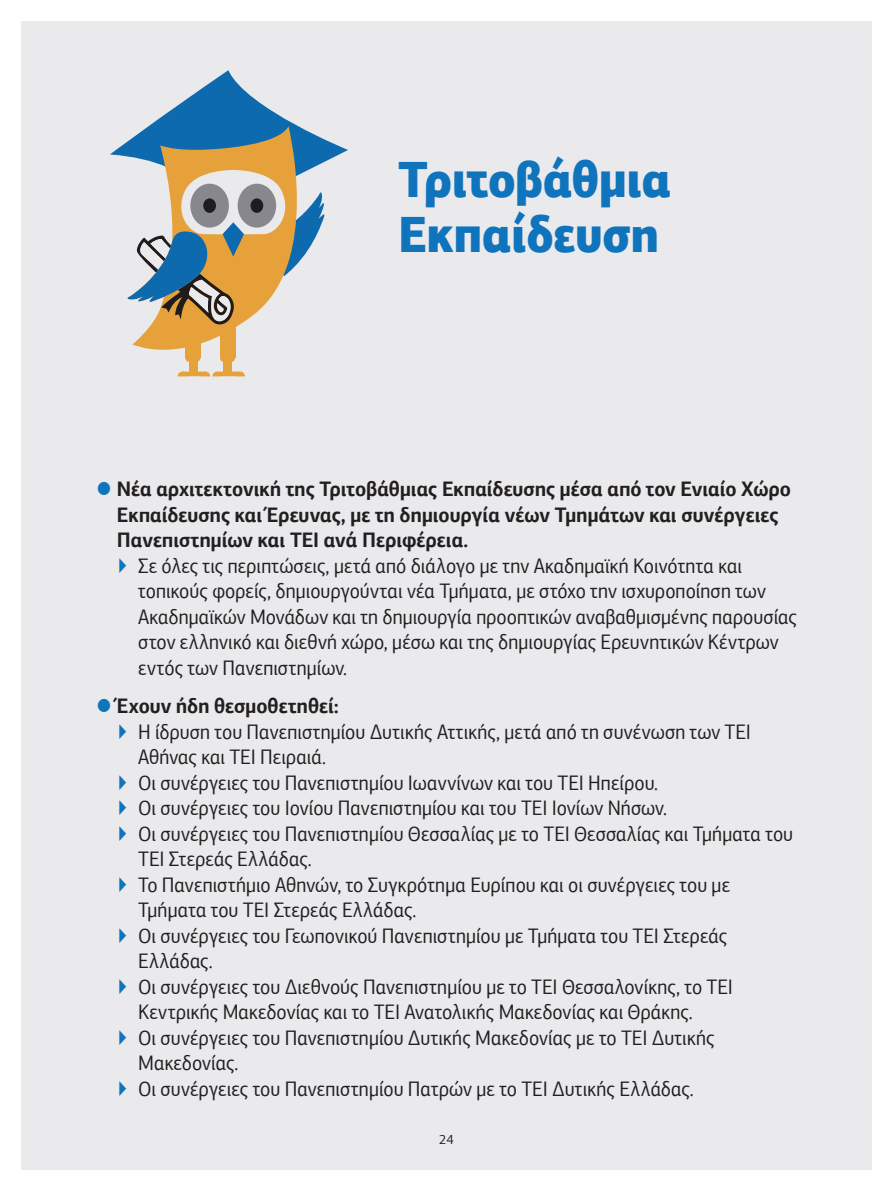
<style>
.page{position:relative;width:893px;height:1191px;background:#fff}
.page>*{position:absolute;margin:0;border:0;box-sizing:border-box;transform-origin:0 0}
.t1{font:900 51px/55.5px "PF Agora Sans Pro";letter-spacing:-.005em;color:#1074bc;scale:.88 1}
.t2{font:21px/25.5px "PF Agora Sans Pro";color:#231f20;scale:.92 1}
.t3{font:700 21px/25.5px "PF Agora Sans Pro";color:#231f20;scale:.92 1}
.t4{font:13.5px "PF Agora Sans Pro";color:#231f20}
.s1{font-weight:400;color:#1074bc}
.s2{font-weight:400}
.s3{color:#1074bc}
</style>
<div class="page">
<div style="left:21px;top:21px;width:851px;height:1148px;background:#eaeaed"></div>
<div style="left:224px;top:358px;width:8px;height:16px;background:#e6a13a"></div>
<div style="left:189px;top:358px;width:8px;height:16px;background:#e6a13a"></div>
<svg style="left:178px;top:371px;width:67px;height:5px"></svg>
<svg style="left:133px;top:325px;width:106px;height:43px;fill:#e6a13a"></svg>
<svg style="left:110px;top:70px;width:238px;height:255px"></svg>
<h1 class="t1" style="left:399px;top:151px;width:311px">Τριτοβάθμια<br>Εκπαίδευση</h1>
<p class="t3" style="left:117px;top:476px;width:734px;text-indent:-21px"><span class="s1">●</span> Νέα αρχιτεκτονική της Τριτοβάθμιας Εκπαίδευσης μέσα από τον Ενιαίο Χώρο Εκπαίδευσης και Έρευνας, με τη δημιουργία νέων Τμημάτων και συνέργειες Πανεπιστημίων και ΤΕΙ ανά Περιφέρεια.<br><span class="s1">▶</span> <span class="s2">Σε όλες τις περιπτώσεις, μετά από διάλογο με την Ακαδημαϊκή Κοινότητα και</span></p>
<p class="t2" style="left:138px;top:578px;width:718px">τοπικούς φορείς, δημιουργούνται νέα Τμήματα, με στόχο την ισχυροποίηση των Ακαδημαϊκών Μονάδων και τη δημιουργία προοπτικών αναβαθμισμένης παρουσίας στον ελληνικό και διεθνή χώρο, μέσω και της δημιουργίας Ερευνητικών Κέντρων εντός των Πανεπιστημίων.</p>
<p class="t3" style="left:96px;top:693px;width:266px"><span class="s1">●</span> Έχουν ήδη θεσμοθετηθεί:</p>
<p class="t2" style="left:117px;top:719px;width:691px"><span class="s3">▶</span> Η ίδρυση του Πανεπιστημίου Δυτικής Αττικής, μετά από τη συνένωση των ΤΕΙ</p>
<p class="t2" style="left:138px;top:744px;width:206px">Αθήνας και ΤΕΙ Πειραιά.</p>
<p class="t2" style="left:117px;top:770px;width:590px"><span class="s3">▶</span> Οι συνέργειες του Πανεπιστημίου Ιωαννίνων και του ΤΕΙ Ηπείρου.</p>
<p class="t2" style="left:117px;top:795px;width:600px"><span class="s3">▶</span> Οι συνέργειες του Ιονίου Πανεπιστημίου και του ΤΕΙ Ιονίων Νήσων.</p>
<p class="t2" style="left:117px;top:821px;width:737px"><span class="s3">▶</span> Οι συνέργειες του Πανεπιστημίου Θεσσαλίας με το ΤΕΙ Θεσσαλίας και Τμήματα του</p>
<p class="t2" style="left:138px;top:846px;width:190px">ΤΕΙ Στερεάς Ελλάδας.</p>
<p class="t2" style="left:117px;top:872px;width:668px"><span class="s3">▶</span> Το Πανεπιστήμιο Αθηνών, το Συγκρότημα Ευρίπου και οι συνέργειες του με</p>
<p class="t2" style="left:138px;top:897px;width:304px">Τμήματα του ΤΕΙ Στερεάς Ελλάδας.</p>
<p class="t2" style="left:117px;top:923px;width:665px"><span class="s3">▶</span> Οι συνέργειες του Γεωπονικού Πανεπιστημίου με Τμήματα του ΤΕΙ Στερεάς</p>
<p class="t2" style="left:138px;top:948px;width:83px">Ελλάδας.</p>
<p class="t2" style="left:117px;top:973px;width:671px"><span class="s3">▶</span> Οι συνέργειες του Διεθνούς Πανεπιστημίου με το ΤΕΙ Θεσσαλονίκης, το ΤΕΙ</p>
<p class="t2" style="left:138px;top:999px;width:604px">Κεντρικής Μακεδονίας και το ΤΕΙ Ανατολικής Μακεδονίας και Θράκης.</p>
<p class="t2" style="left:117px;top:1024px;width:651px"><span class="s3">▶</span> Οι συνέργειες του Πανεπιστημίου Δυτικής Μακεδονίας με το ΤΕΙ Δυτικής</p>
<p class="t2" style="left:138px;top:1050px;width:111px">Μακεδονίας.</p>
<p class="t2" style="left:117px;top:1075px;width:629px"><span class="s3">▶</span> Οι συνέργειες του Πανεπιστημίου Πατρών με το ΤΕΙ Δυτικής Ελλάδας.</p>
<p class="t4" style="left:439px;top:1131px;width:16px">24</p>
</div>
